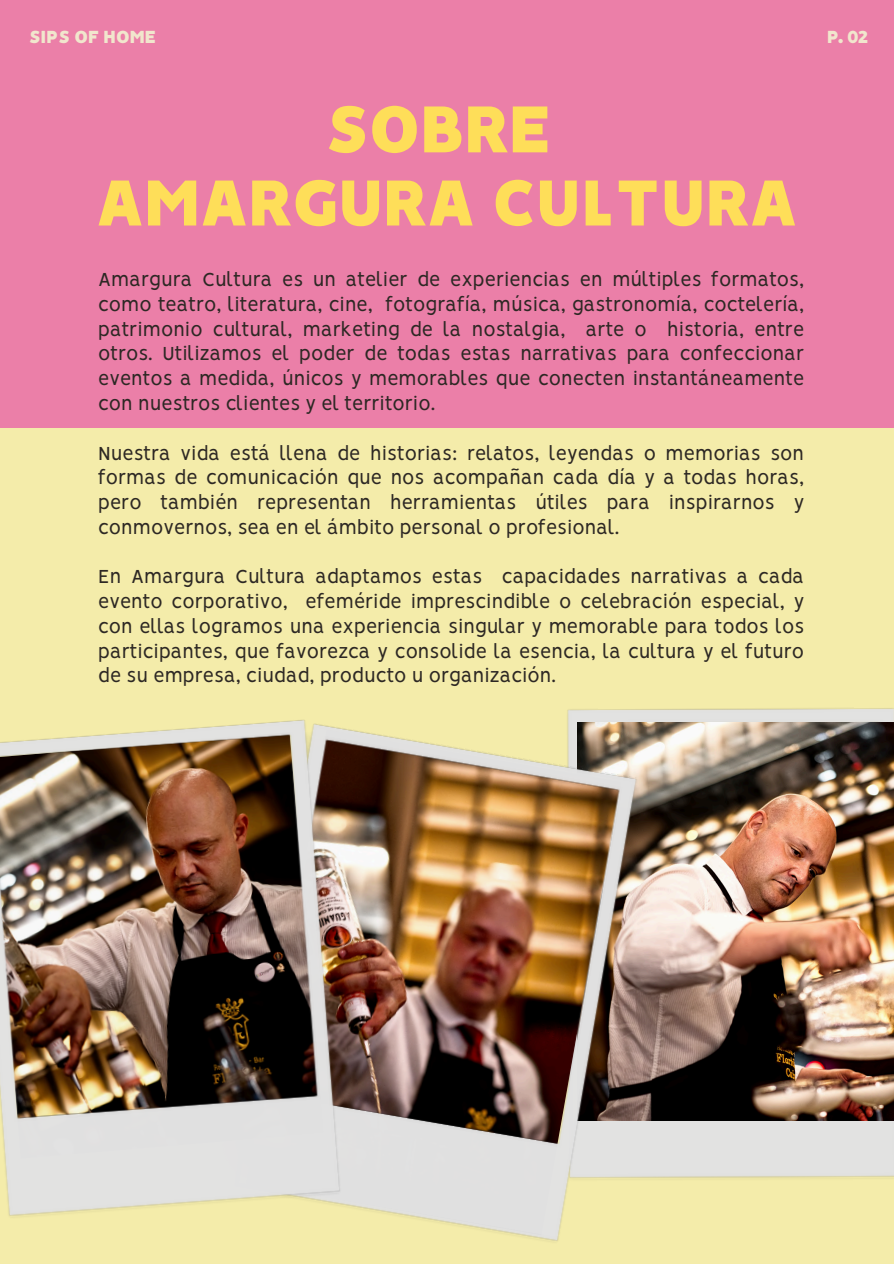
<style>
.page{position:relative;width:894px;height:1264px;background:#fff}
.page>*{position:absolute;margin:0;border:0;box-sizing:border-box;transform-origin:0 0}
.t1{font:900 74.85px "Vision";letter-spacing:-.03em;color:#fede59}
.t2{font:900 73.35px "Vision";letter-spacing:-.03em;color:#fede59}
.t3{font:21.3px/24.8px "Vision";color:#2d2824;text-align:justify}
.t4{font:900 19.8px "Vision";letter-spacing:-.03em;color:#f1e6cd}
</style>
<div class="page">
<div style="left:0;top:0;width:893px;height:1263px;background:#f4ecaa"></div>
<div style="left:0;top:0;width:893px;height:427px;background:#eb7fa8"></div>
<img style="left:567px;top:708px;width:326px;height:470px">
<img style="left:639px;top:722px;width:254px;height:398px">
<img style="left:343px;top:722px;width:296px;height:519px">
<img style="left:0;top:720px;width:343px;height:496px">
<h2 class="t4" style="left:28px;top:28px;width:129px">SIPS OF HOME</h2>
<h2 class="t4" style="left:826px;top:28px;width:43px">P. 02</h2>
<p class="t1" style="left:323px;top:96px;width:232px">SOBRE</p>
<p class="t2" style="left:95px;top:170px;width:705px">AMARGURA CULTURA</p>
<p class="t3" style="left:98px;top:268px;width:707px">Amargura Cultura es un atelier de experiencias en múltiples formatos, como teatro, literatura, cine, fotografía, música, gastronomía, coctelería, patrimonio cultural, marketing de la nostalgia, arte o historia, entre otros. Utilizamos el poder de todas estas narrativas para confeccionar eventos a medida, únicos y memorables que conecten instantáneamente con nuestros clientes y el territorio.</p>
<p class="t3" style="left:98px;top:442px;width:707px">Nuestra vida está llena de historias: relatos, leyendas o memorias son formas de comunicación que nos acompañan cada día y a todas horas, pero también representan herramientas útiles para inspirarnos y conmovernos, sea en el ámbito personal o profesional.</p>
<p class="t3" style="left:98px;top:565px;width:707px">En Amargura Cultura adaptamos estas capacidades narrativas a cada evento corporativo, efeméride imprescindible o celebración especial, y con ellas logramos una experiencia singular y memorable para todos los participantes, que favorezca y consolide la esencia, la cultura y el futuro de su empresa, ciudad, producto u organización.</p>
</div>
